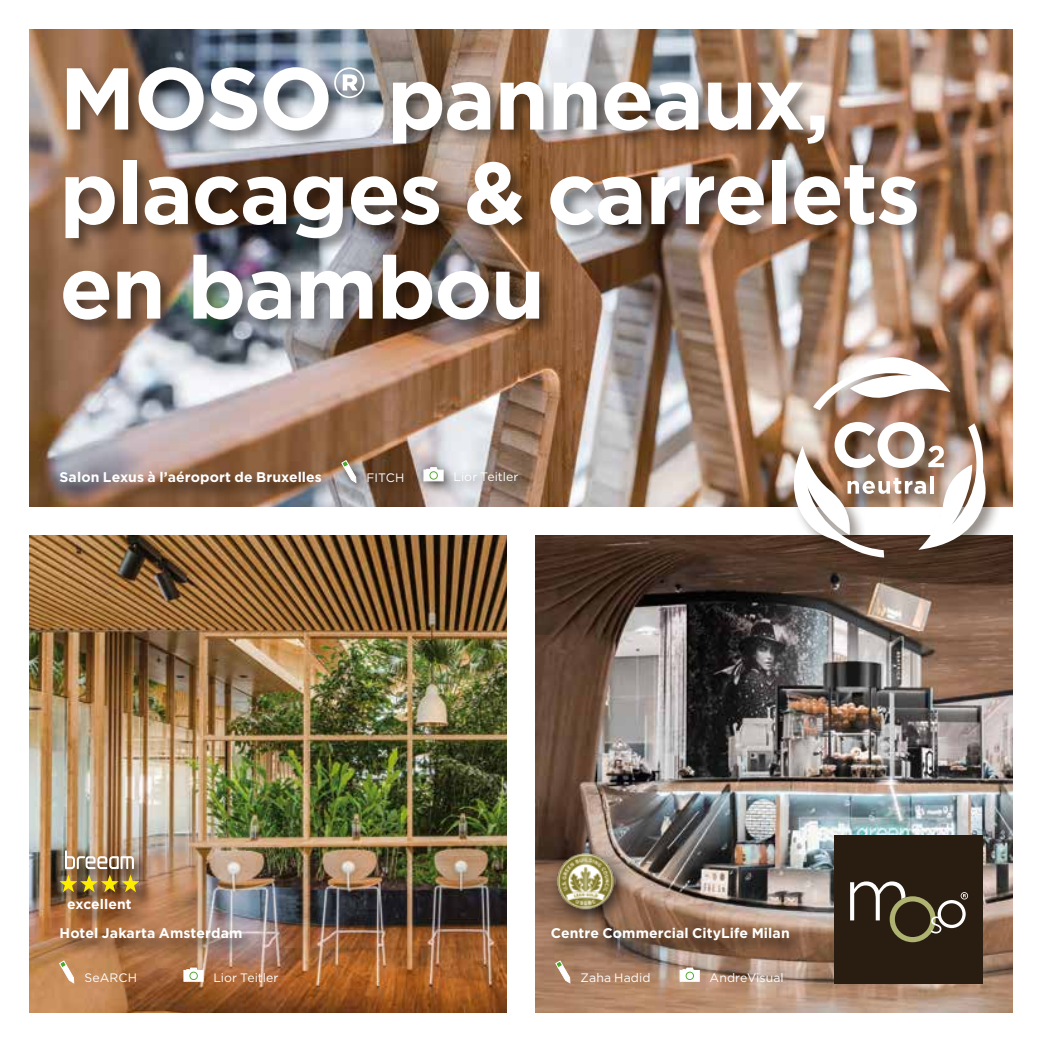
<style>
.page{position:relative;width:1042px;height:1042px;background:#fff}
.page>*{position:absolute;margin:0;border:0;box-sizing:border-box;transform-origin:0 0}
.t1{font:700 87.5px/94.5px "Gotham";letter-spacing:-.02em;color:#fff}
.t2{font:700 14px "Gotham";letter-spacing:.005em;color:#fff}
.t3{font:700 13.83px "Gotham";letter-spacing:.005em;color:#fff}
.t4{font:12.25px "Gotham";letter-spacing:.01em;color:#fff}
</style>
<div class="page">
<img style="left:536px;top:536px;width:476px;height:476px">
<img style="left:30px;top:30px;width:982px;height:476px">
<img style="left:30px;top:536px;width:476px;height:476px">
<div style="left:60px;top:64px;width:874px;height:274px;background:#000;opacity:.5"></div>
<div style="left:57px;top:469px;width:282px;height:32px;background:#000;opacity:.75"></div>
<div style="left:417px;top:460px;width:113px;height:35px;background:#000;opacity:.75"></div>
<svg style="left:423px;top:467px;width:21px;height:14px"></svg>
<div style="left:336px;top:454px;width:81px;height:41px;background:#000;opacity:.75"></div>
<svg style="left:341px;top:460px;width:15px;height:23px"></svg>
<div style="left:57px;top:925px;width:202px;height:31px;background:#000;opacity:.75"></div>
<div style="left:548px;top:925px;width:258px;height:33px;background:#000;opacity:.75"></div>
<svg style="left:183px;top:967px;width:21px;height:15px"></svg>
<svg style="left:679px;top:967px;width:21px;height:15px"></svg>
<svg style="left:59px;top:960px;width:15px;height:24px"></svg>
<svg style="left:555px;top:960px;width:15px;height:24px"></svg>
<div style="left:790px;top:354px;width:213px;height:221px;background:#291c11;opacity:.5"></div>
<svg style="left:813px;top:356px;width:137px;height:54px"></svg>
<svg style="left:785px;top:422px;width:203px;height:135px"></svg>
<div style="left:547px;top:842px;width:87px;height:87px;background:#000;opacity:.75"></div>
<img style="left:555px;top:851px;width:60px;height:58px">
<img style="left:58px;top:847px;width:100px;height:82px">
<img style="left:60px;top:850px;width:79px;height:42px">
<div style="left:833px;top:835px;width:149px;height:148px;background:#291c11"></div>
<svg style="left:850px;top:881px;width:118px;height:61px"></svg>
<h1 class="t1" style="left:60px;top:51px;width:862px">MOSO® panneaux, placages &amp; carrelets en bambou</h1>
<p class="t2" style="left:60px;top:468px;width:264px">Salon Lexus à l’aéroport de Bruxelles</p>
<p class="t4" style="left:366px;top:470px;width:39px">FITCH</p>
<p class="t4" style="left:453px;top:469px;width:67px">Lior Teitler</p>
<p class="t3" style="left:67px;top:895px;width:66px">excellent</p>
<p class="t2" style="left:60px;top:924px;width:184px">Hotel Jakarta Amsterdam</p>
<p class="t2" style="left:551px;top:924px;width:240px">Centre Commercial CityLife Milan</p>
<p class="t4" style="left:84px;top:970px;width:54px">SeARCH</p>
<p class="t4" style="left:213px;top:969px;width:67px">Lior Teitler</p>
<p class="t4" style="left:580px;top:970px;width:72px">Zaha Hadid</p>
<p class="t4" style="left:709px;top:969px;width:76px">AndreVisual</p>
</div>
